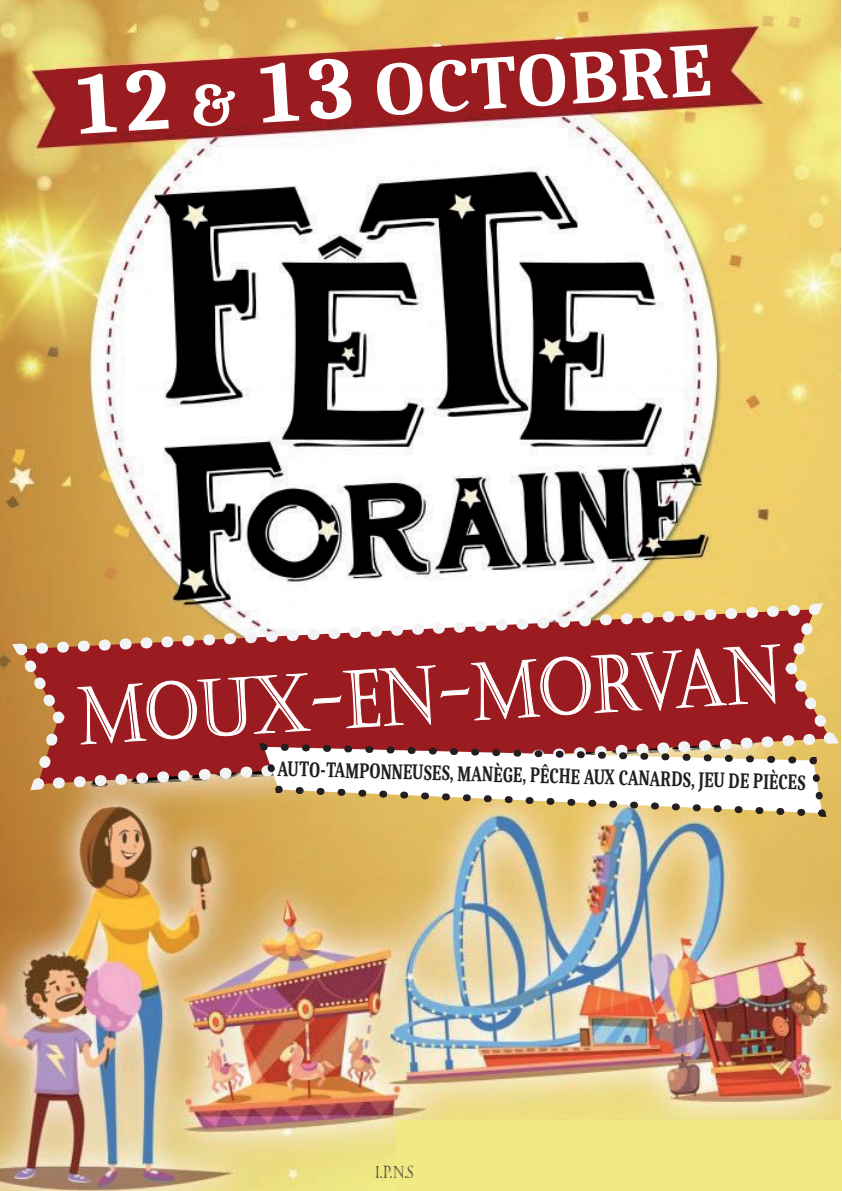
<style>
.page{position:relative;width:842px;height:1191px;background:#fff}
.page>*{position:absolute;margin:0;border:0;box-sizing:border-box;transform-origin:0 0}
.t1{font:79px "Castellar";color:#fff;scale:.79 1}
.t2{font:700 76px "Caladea";color:#fff}
.t3{font:700 22px "Caladea";color:#231f20;scale:.75 1}
.t4{font:17px "Castellar";color:#231f20;scale:.75 1}
.s1{font-size:88px}
.s2{font-size:61px}
</style>
<div class="page">
<img style="left:0;top:0;width:841px;height:668px">
<svg style="left:56px;top:29px;width:679px;height:108px;fill:#9a1b20"></svg>
<svg style="left:3px;top:637px;width:67px;height:31px"></svg>
<svg style="left:30px;top:598px;width:47px;height:62px"></svg>
<img style="left:0;top:668px;width:842px;height:523px">
<svg style="left:77px;top:597px;width:765px;height:223px"></svg>
<h2 class="t2" style="left:67px;top:67px;width:644px;rotate:-4deg"><span class="s1">12</span> <span class="s2">&amp;</span> <span class="s1">13</span> OCTOBRE</h2>
<h1 class="t1" style="left:76px;top:674px;width:892px;rotate:-4deg">moux-en-morvan</h1>
<p class="t3" style="left:278px;top:753px;width:706px;rotate:2deg">AUTO-TAMPONNEUSES, MANÈGE, PÊCHE AUX CANARDS, JEU DE PIÈCES</p>
<p class="t4" style="left:375px;top:1162px;width:53px">i.p.n.s</p>
</div>
